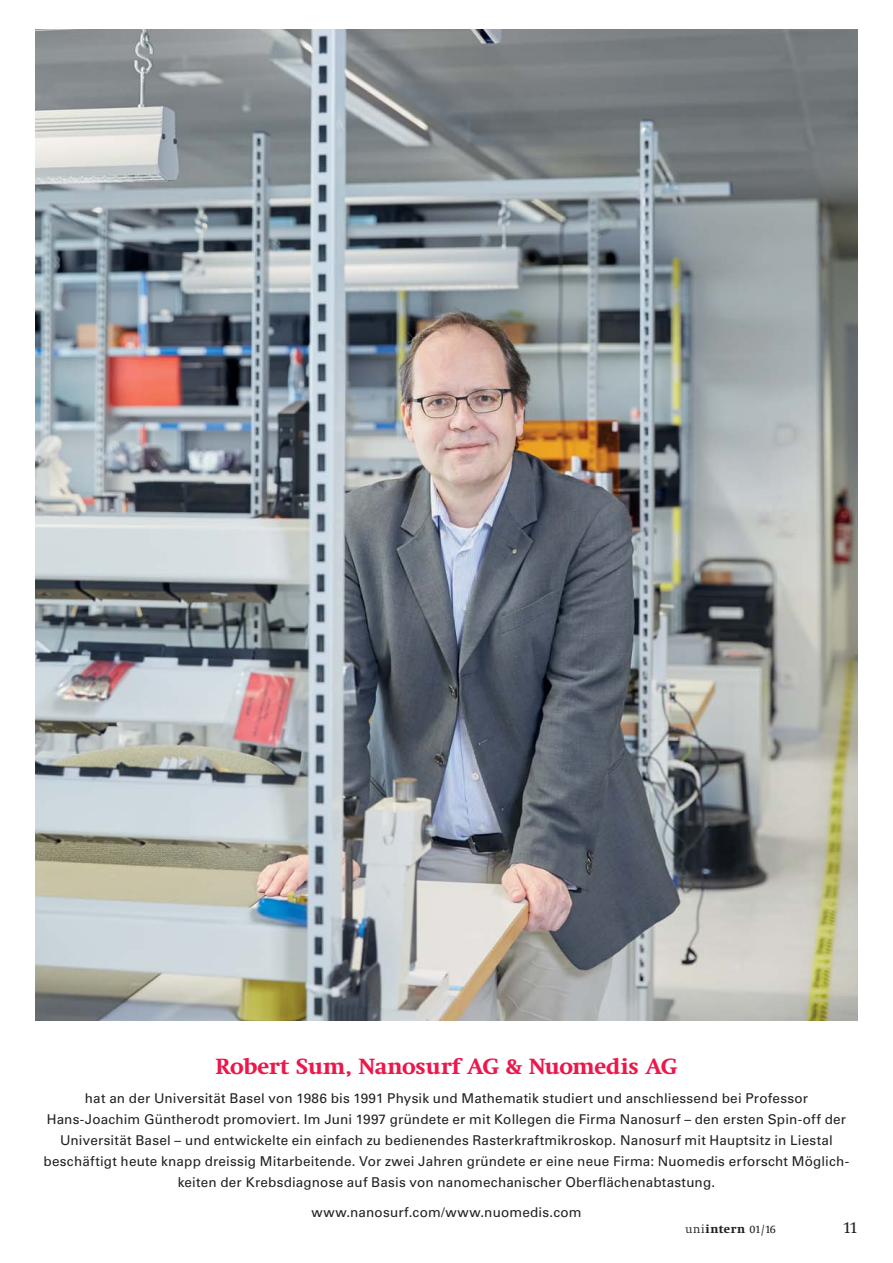
<style>
.page{position:relative;width:893px;height:1263px;background:#fff}
.page>*{position:absolute;margin:0;border:0;box-sizing:border-box;transform-origin:0 0}
.t1{font:700 22.5px "Swift Neue LT Pro";letter-spacing:-.01em;color:#ed174c}
.t2{font:16.5px "Swift Neue LT Pro";color:#231f20}
.t3{font:13.5px/21px "Univers LT Std";letter-spacing:.015em;color:#231f20;text-align:center}
.t4{font:700 12px "Swift Neue LT Pro";letter-spacing:.045em;color:#231f20}
.s1{font-weight:300}
.s2{font-weight:400;font-size:11.25px}
</style>
<div class="page">
<img style="left:36px;top:30px;width:821px;height:990px">
<h1 class="t1" style="left:215px;top:1058px;width:463px">Robert Sum, Nanosurf AG &amp; Nuomedis AG</h1>
<p class="t3" style="left:44px;top:1089px;width:807px">hat an der Universität Basel von 1986 bis 1991 Physik und Mathematik studiert und anschliessend bei Professor Hans-Joachim Güntherodt promoviert. Im Juni 1997 gründete er mit Kollegen die Firma Nanosurf – den ersten Spin-off der Universität Basel – und entwickelte ein einfach zu bedienendes Rasterkraftmikroskop. Nanosurf mit Hauptsitz in Liestal beschäftigt heute knapp dreissig Mitarbeitende. Vor zwei Jahren gründete er eine neue Firma: Nuomedis erforscht Möglich&shy;keiten der Krebsdiagnose auf Basis von nanomechanischer Oberflächenabtastung.</p>
<p class="t3" style="left:311px;top:1202px;width:272px">www.nanosurf.com/www.nuomedis.com</p>
<p class="t4" style="left:685px;top:1225px;width:92px"><span class="s1">uni</span>intern <span class="s2">01 / 16</span></p>
<p class="t2" style="left:843px;top:1221px;width:15px">11</p>
</div>
